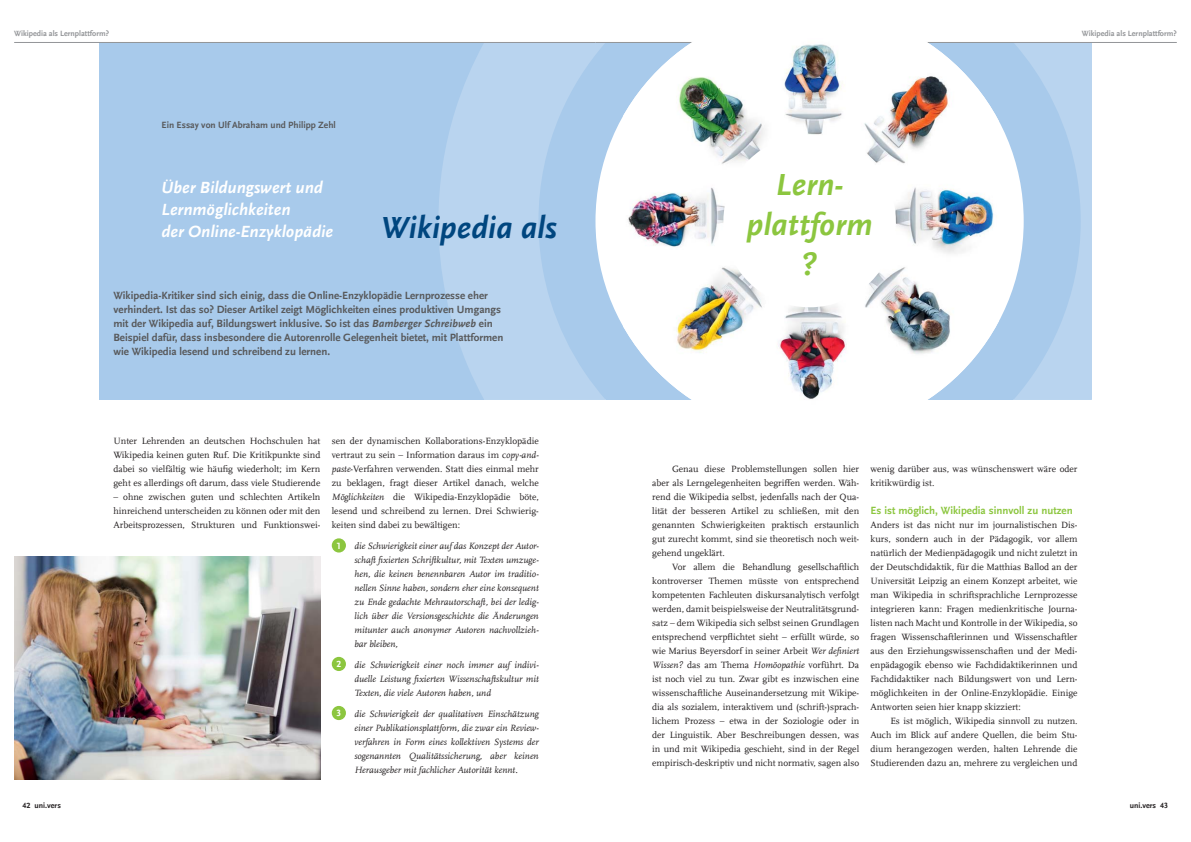
<style>
.page{position:relative;width:1191px;height:842px;background:#fff}
.page>*{position:absolute;margin:0;border:0;box-sizing:border-box;transform-origin:0 0}
.t1{font:italic 700 32px/40px "UB Scala Sans";color:#8cc63f;text-align:center}
.t2{font:italic 700 32px "UB Scala Sans";color:#00467f}
.t3{font:italic 700 17px/22px "UB Scala Sans";color:#fff}
.t4{font:700 11px/14px "UB Scala Sans";color:#58595b}
.t5{font:700 11px "UB Scala Sans";color:#8cc63f}
.t6{font:9.5px/14px "UB Scala";color:#231f20;text-align:justify}
.t7{font:italic 9.5px/14px "UB Scala";color:#231f20;text-align:justify}
.t8{font:700 9.5px "UB Scala Sans";color:#58595b}
.t9{font:700 9.5px "UB Scala Sans";color:#fff}
.t10{font:700 8px "UB Scala Sans";color:#939598}
.t11{font:700 8px "UB Scala Sans";color:#231f20}
.s1{font-style:italic}
</style>
<div class="page">
<div style="left:99px;top:43px;width:992px;height:357px;background:#a8caeb"></div>
<svg style="left:439px;top:43px;width:652px;height:357px;fill:#b9d4ef"></svg>
<hr style="left:595px;top:42px;width:581px;height:1px;background:#939598">
<hr style="left:14px;top:42px;width:581px;height:1px;background:#939598">
<div style="left:595px;top:7px;width:428px;height:428px;background:#fff;border-radius:50%"></div>
<img style="left:623px;top:42px;width:375px;height:358px">
<div style="left:723px;top:135px;width:172px;height:172px;background:#fff;border-radius:50%"></div>
<img style="left:14px;top:557px;width:306px;height:223px">
<div style="left:332px;top:538px;width:14px;height:14px;background:#8cc63f;border-radius:50%"></div>
<div style="left:332px;top:657px;width:14px;height:14px;background:#8cc63f;border-radius:50%"></div>
<div style="left:332px;top:706px;width:14px;height:14px;background:#8cc63f;border-radius:50%"></div>
<p class="t10" style="left:14px;top:30px;width:96px">Wikipedia als Lernplattform?</p>
<p class="t10" style="left:1082px;top:30px;width:96px">Wikipedia als Lernplattform?</p>
<p class="t8" style="left:162px;top:121px;width:176px">Ein Essay von Ulf Abraham und Philipp Zehl</p>
<h2 class="t3" style="left:162px;top:178px;width:173px">Über Bildungswert und<br>Lernmöglichkeiten<br>der Online-Enzyklopädie</h2>
<h1 class="t2" style="left:381px;top:214px;width:177px">Wikipedia als</h1>
<p class="t4" style="left:113px;top:290px;width:391px">Wikipedia-Kritiker sind sich einig, dass die Online-Enzyklopädie Lernprozesse eher verhindert. Ist das so? Dieser Artikel zeigt Möglichkeiten eines produktiven Umgangs mit der Wikipedia auf, Bildungswert inklusive. So ist das <span class="s1">Bamberger Schreibweb</span> ein Beispiel dafür, dass insbesondere die Autorenrolle Gelegenheit bietet, mit Plattformen wie Wikipedia lesend und schreibend zu lernen.</p>
<p class="t6" style="left:113px;top:434px;width:208px">Unter Lehrenden an deutschen Hochschulen hat Wikipedia keinen guten Ruf. Die Kritikpunkte sind dabei so vielfältig wie häufig wiederholt; im Kern geht es allerdings oft darum, dass viele Studierende</p>
<p class="t6" style="left:113px;top:490px;width:208px">– ohne zwischen guten und schlechten Artikeln hinreichend unterscheiden zu können oder mit den Arbeitsprozessen, Strukturen und Funktionswei-</p>
<p class="t6" style="left:332px;top:434px;width:208px">sen der dynamischen Kollaborations-Enzyklopädie vertraut zu sein – Information daraus im c<span class="s1">opy-and&shy;paste</span>-Verfahren verwenden. Statt dies einmal mehr zu beklagen, fragt dieser Artikel danach, welche <span class="s1">Möglichkeiten</span> die Wikipedia-Enzyklopädie böte, lesend und schreibend zu lernen. Drei Schwierig&shy;keiten sind dabei zu bewältigen:</p>
<p class="t7" style="left:354px;top:538px;width:186px">die Schwierigkeit einer auf das Konzept der Autor&shy;schaft fixierten Schriftkultur, mit Texten umzuge&shy;hen, die keinen benennbaren Autor im traditio&shy;nellen Sinne haben, sondern eher eine konsequent zu Ende gedachte Mehrautorschaft, bei der ledig&shy;lich über die Versionsgeschichte die Änderungen mitunter auch anonymer Autoren nachvollzieh&shy;bar bleiben,</p>
<p class="t7" style="left:354px;top:657px;width:186px">die Schwierigkeit einer noch immer auf indivi&shy;duelle Leistung fixierten Wissenschaftskultur mit Texten, die viele Autoren haben, und</p>
<p class="t7" style="left:354px;top:706px;width:186px">die Schwierigkeit der qualitativen Einschätzung einer Publikationsplattform, die zwar ein Review&shy;verfahren in Form eines kollektiven Systems der sogenannten Qualitätssicherung, aber keinen Herausgeber mit fachlicher Autorität kennt.</p>
<p class="t9" style="left:336px;top:542px;width:6px">1</p>
<p class="t9" style="left:336px;top:660px;width:6px">2</p>
<p class="t9" style="left:336px;top:709px;width:6px">3</p>
<h1 class="t1" style="left:746px;top:167px;width:127px">Lern&shy;plattform ?</h1>
<p class="t6" style="left:652px;top:463px;width:208px;text-indent:20px">Genau diese Problemstellungen sollen hier aber als Lerngelegenheiten begriffen werden. Wäh&shy;rend die Wikipedia selbst, jedenfalls nach der Qua&shy;lität der besseren Artikel zu schließen, mit den genannten Schwierigkeiten praktisch erstaunlich gut zurecht kommt, sind sie theoretisch noch weit&shy;gehend ungeklärt.</p>
<p class="t6" style="left:652px;top:561px;width:208px;text-indent:20px">Vor allem die Behandlung gesellschaftlich kontroverser Themen müsste von entsprechend kompetenten Fachleuten diskursanalytisch verfolgt werden, damit beispielsweise der Neutralitätsgrund&shy;satz – dem Wikipedia sich selbst seinen Grundlagen entsprechend verpflichtet sieht – erfüllt würde, so wie Marius Beyersdorf in seiner Arbeit <span class="s1">Wer definiert Wissen?</span> das am Thema <span class="s1">Homöopathie</span> vorführt. Da ist noch viel zu tun. Zwar gibt es inzwischen eine wissenschaftliche Auseinandersetzung mit Wikipe&shy;dia als sozialem, interaktivem und (schrift-)sprach&shy;lichem Prozess – etwa in der Soziologie oder in der Linguistik. Aber Beschreibungen dessen, was in und mit Wikipedia geschieht, sind in der Regel empirisch-deskriptiv und nicht normativ, sagen also</p>
<p class="t6" style="left:870px;top:463px;width:208px">wenig darüber aus, was wünschenswert wäre oder kritikwürdig ist.</p>
<p class="t5" style="left:870px;top:506px;width:204px">Es ist möglich, Wikipedia sinnvoll zu nutzen</p>
<p class="t6" style="left:870px;top:519px;width:208px">Anders ist das nicht nur im journalistischen Dis&shy;kurs, sondern auch in der Pädagogik, vor allem natürlich der Medienpädagogik und nicht zuletzt in der Deutschdidaktik, für die Matthias Ballod an der Universität Leipzig an einem Konzept arbeitet, wie man Wikipedia in schriftsprachliche Lernprozesse integrieren kann: Fragen medienkritische Journa&shy;listen nach Macht und Kontrolle in der Wikipedia, so fragen Wissenschaftlerinnen und Wissenschaftler aus den Erziehungswissenschaften und der Medi&shy;enpädagogik ebenso wie Fachdidaktikerinnen und Fachdidaktiker nach Bildungswert von und Lern&shy;möglichkeiten in der Online-Enzyklopädie. Einige Antworten seien hier knapp skizziert:</p>
<p class="t6" style="left:870px;top:715px;width:208px;text-indent:20px">Es ist möglich, Wikipedia sinnvoll zu nutzen.<br>Auch im Blick auf andere Quellen, die beim Stu&shy;dium herangezogen werden, halten Lehrende die Studierenden dazu an, mehrere zu vergleichen und</p>
<p class="t11" style="left:22px;top:802px;width:40px">42 uni.vers</p>
<p class="t11" style="left:1129px;top:802px;width:40px">uni.vers 43</p>
</div>
